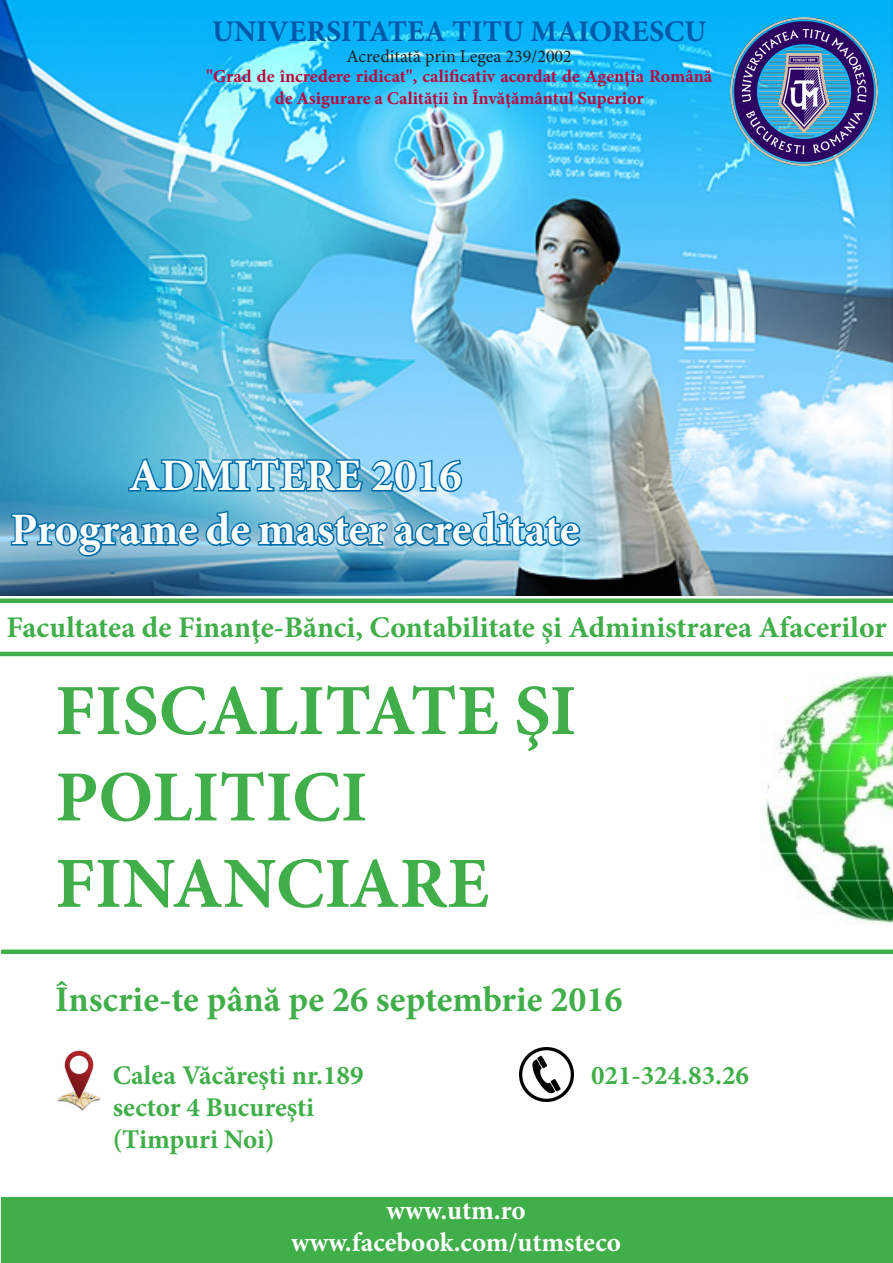
<style>
.page{position:relative;width:893px;height:1263px;background:#fff}
.page>*{position:absolute;margin:0;border:0;box-sizing:border-box;transform-origin:0 0}
.t1{font:700 72px "Minion Pro";color:#40ae49}
.t2{font:700 45px "Minion Pro";color:#fff}
.t3{font:700 36px "Minion Pro";color:#40ae49}
.t4{font:700 30px "Minion Pro";color:#40ae49}
.t5{font:700 30px "Minion Pro";color:#0159a9}
.t6{font:700 27px "Minion Pro";color:#40ae49}
.t7{font:700 27px "Minion Pro";color:#fff}
.t8{font:700 18px/21.6px "Minion Pro";color:#bd063b;text-align:center}
.t9{font:18px "Minion Pro";color:#231f20}
</style>
<div class="page">
<img style="left:0;top:0;width:893px;height:595px">
<div style="left:0;top:598px;width:893px;height:5px;background:#40ae49"></div>
<div style="left:1px;top:1198px;width:892px;height:65px;background:#40ae49"></div>
<svg style="left:9px;top:457px;width:573px;height:741px"></svg>
<hr style="left:0;top:652px;width:893px;height:4px;background:#40ae49">
<img style="left:55px;top:1047px;width:47px;height:66px">
<img style="left:519px;top:1047px;width:54px;height:55px">
<div style="left:1px;top:949px;width:892px;height:5px;background:#40ae49"></div>
<img style="left:726px;top:14px;width:156px;height:155px">
<img style="left:763px;top:672px;width:130px;height:252px">
<p class="t5" style="left:212px;top:10px;width:496px">UNIVERSITATEA TITU MAIORESCU</p>
<p class="t9" style="left:347px;top:44px;width:227px">Acreditată prin Legea 239/2002</p>
<p class="t8" style="left:206px;top:65px;width:507px">"Grad de încredere ridicat", calificativ acordat de Agenţia Română de Asigurare a Calităţii în Învăţământul Superior</p>
<p class="t2" style="left:129px;top:444px;width:334px">ADMITERE 2016</p>
<p class="t2" style="left:11px;top:498px;width:570px">Programe de master acreditate</p>
<p class="t4" style="left:6px;top:607px;width:882px">Facultatea de Finanţe-Bănci, Contabilitate şi Administrarea Afacerilor</p>
<p class="t1" style="left:55px;top:660px;width:523px">FISCALITATE ŞI</p>
<p class="t1" style="left:55px;top:747px;width:314px">POLITICI</p>
<p class="t1" style="left:55px;top:833px;width:435px">FINANCIARE</p>
<p class="t3" style="left:55px;top:974px;width:569px">Înscrie-te până pe 26 septembrie 2016</p>
<p class="t6" style="left:113px;top:1056px;width:252px">Calea Văcăreşti nr.189</p>
<p class="t6" style="left:113px;top:1088px;width:203px">sector 4 Bucureşti</p>
<p class="t6" style="left:113px;top:1121px;width:163px">(Timpuri Noi)</p>
<p class="t6" style="left:591px;top:1056px;width:159px">021-324.83.26</p>
<p class="t7" style="left:387px;top:1191px;width:140px">www.utm.ro</p>
<p class="t7" style="left:291px;top:1223px;width:331px">www.facebook.com/utmsteco</p>
</div>
